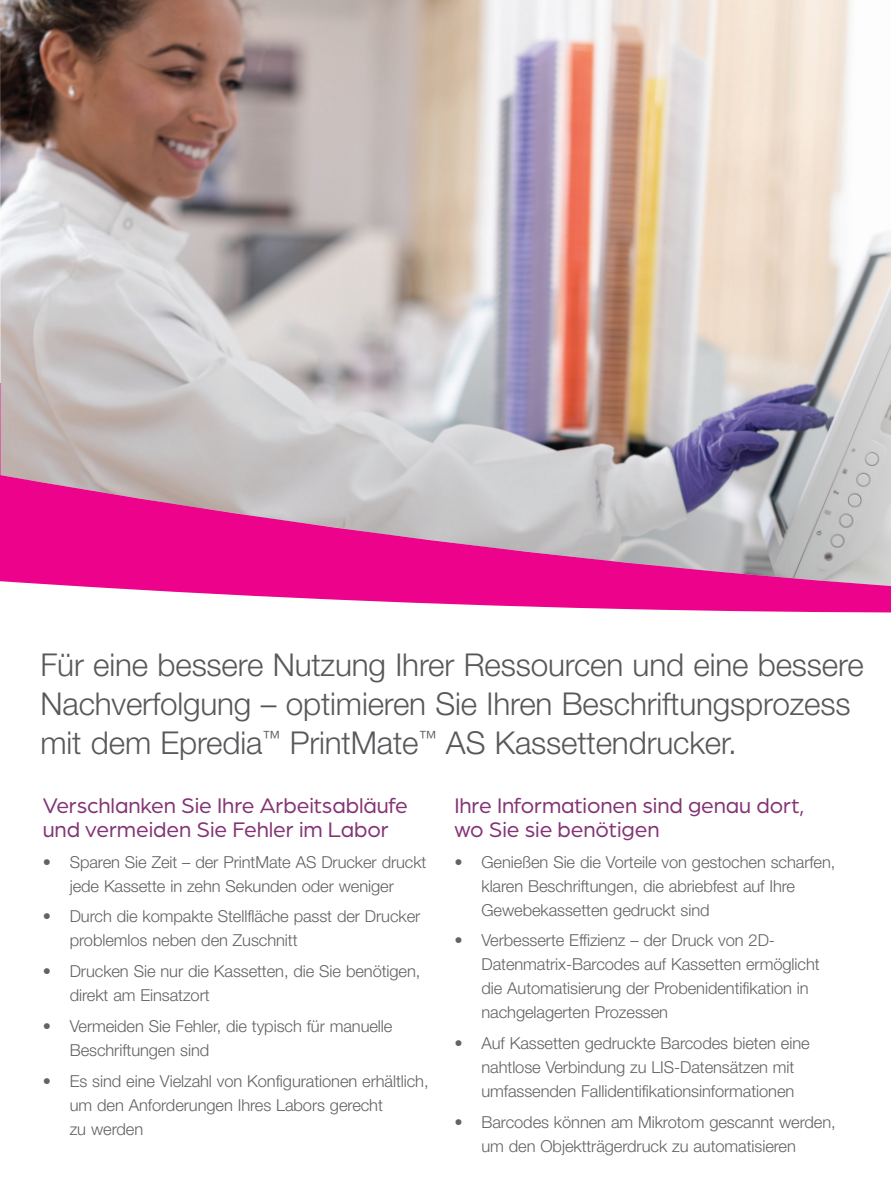
<style>
.page{position:relative;width:891px;height:1188px;background:#fff}
.page>*{position:absolute;margin:0;border:0;box-sizing:border-box;transform-origin:0 0}
.Body_copy_1{font:300 31.5px/39px "Helvetica Neue LT Std";letter-spacing:-.005em;color:#57585a}
.Body_copy_1-2{font:22.5px/24px "Arboria";letter-spacing:-.005em;color:#833475}
.t1{font:300 16.5px/24px "Helvetica Neue LT Std";letter-spacing:-.005em;color:#636366}
</style>
<div class="page">
<svg style="left:76px;top:586px;width:815px;height:25px;fill:#ed028c"></svg>
<img style="left:0;top:0;width:891px;height:586px">
<p class="Body_copy_1" style="left:40px;top:645px;width:825px">Für eine bessere Nutzung Ihrer Ressourcen und eine bessere<br>Nachverfolgung – optimieren Sie Ihren Beschriftungsprozess mit dem Epredia<sup>™</sup> PrintMate<sup>™</sup> AS Kassettendrucker.</p>
<p class="Body_copy_1-2" style="left:454px;top:793px;width:351px">Ihre Informationen sind genau dort, wo Sie sie benötigen</p>
<p class="t1" style="left:481px;top:850px;width:356px;text-indent:-27px">• Genießen Sie die Vorteile von gestochen scharfen, klaren Beschriftungen, die abriebfest auf Ihre<br>Gewebekassetten gedruckt sind</p>
<p class="t1" style="left:481px;top:928px;width:340px;text-indent:-27px">• Verbesserte Effizienz – der Druck von 2D-Datenmatrix-Barcodes auf Kassetten ermöglicht die Automatisierung der Probenidentifikation in nachgelagerten Prozessen</p>
<p class="t1" style="left:481px;top:1031px;width:330px;text-indent:-27px">• Auf Kassetten gedruckte Barcodes bieten eine nahtlose Verbindung zu LIS-Datensätzen mit umfassenden Fallidentifikationsinformationen</p>
<p class="t1" style="left:481px;top:1110px;width:356px;text-indent:-27px">• Barcodes können am Mikrotom gescannt werden, um den Objektträgerdruck zu automatisieren</p>
<p class="Body_copy_1-2" style="left:43px;top:793px;width:367px">Verschlanken Sie Ihre Arbeitsabläufe und vermeiden Sie Fehler im Labor</p>
<p class="t1" style="left:43px;top:850px;width:385px;text-align:center">• Sparen Sie Zeit – der PrintMate AS Drucker druckt jede Kassette in zehn Sekunden oder weniger</p>
<p class="t1" style="left:70px;top:904px;width:352px;text-indent:-27px">• Durch die kompakte Stellfläche passt der Drucker problemlos neben den Zuschnitt</p>
<p class="t1" style="left:70px;top:959px;width:352px;text-indent:-27px">• Drucken Sie nur die Kassetten, die Sie benötigen, direkt am Einsatzort</p>
<p class="t1" style="left:70px;top:1014px;width:324px;text-indent:-27px">• Vermeiden Sie Fehler, die typisch für manuelle<br>Beschriftungen sind</p>
<p class="t1" style="left:70px;top:1069px;width:360px;text-indent:-27px">• Es sind eine Vielzahl von Konfigurationen erhältlich, um den Anforderungen Ihres Labors gerecht<br>zu werden</p>
</div>
